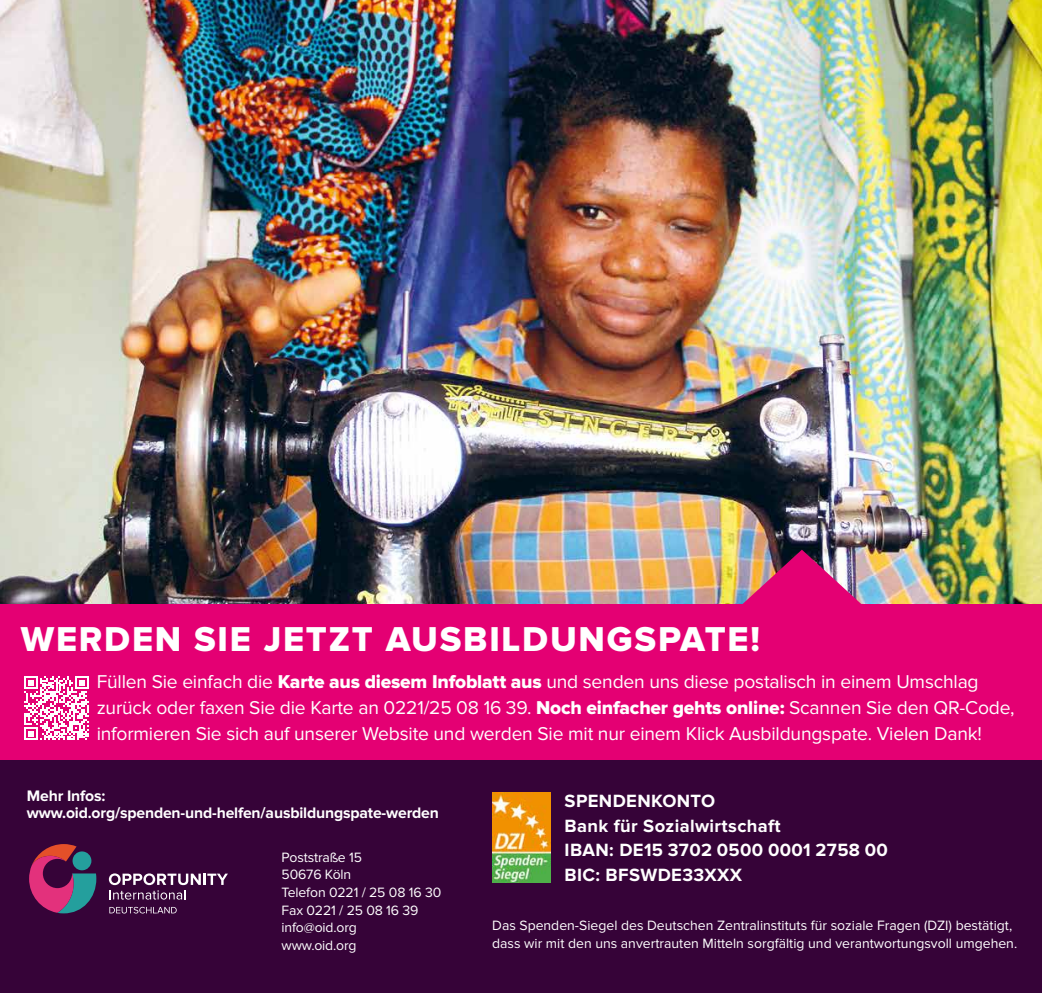
<style>
.page{position:relative;width:1042px;height:993px;background:#fff}
.page>*{position:absolute;margin:0;border:0;box-sizing:border-box;transform-origin:0 0}
.t1{font:35.7px "Proxima Nova Extrabld";letter-spacing:.05em;color:#fff}
.t2{font:19.25px/26.2px "Proxima Nova";letter-spacing:-.01em;color:#fff}
.t3{font:700 18.38px/24.5px "Proxima Nova";letter-spacing:.02em;color:#fff}
.t4{font:700 15.75px/17.5px "Proxima Nova";letter-spacing:-.01em;color:#fff}
.t5{font:14px/17.5px "Proxima Nova";color:#fff}
.s1{font-family:"Proxima Nova Extrabld"}
</style>
<div class="page">
<div style="left:0;top:0;width:1042px;height:992px;background:#360338"></div>
<img style="left:0;top:0;width:1042px;height:603px">
<div style="left:0;top:603px;width:1042px;height:156px;background:#e40073"></div>
<img style="left:492px;top:792px;width:59px;height:89px">
<svg style="left:109px;top:906px;width:68px;height:7px"></svg>
<svg style="left:109px;top:873px;width:119px;height:26px"></svg>
<svg style="left:29px;top:844px;width:67px;height:69px"></svg>
<div style="left:72px;top:851px;width:19px;height:19px;background:#249f9d;border-radius:50%"></div>
<svg style="left:24px;top:676px;width:65px;height:64px"></svg>
<img style="left:739px;top:549px;width:125px;height:55px">
<h1 class="t1" style="left:21px;top:622px;width:741px">WERDEN SIE JETZT AUSBILDUNGSPATE!</h1>
<p class="t2" style="left:97px;top:668px;width:919px">Füllen Sie einfach die <span class="s1">Karte aus diesem Infoblatt aus</span> und senden uns diese postalisch in einem Umschlag zurück oder faxen Sie die Karte an 0221/25 08 16 39. <span class="s1">Noch einfacher gehts online:</span> Scannen Sie den QR-Code, informieren Sie sich auf unserer Website und werden Sie mit nur einem Klick Ausbildungspate. Vielen Dank!</p>
<p class="t4" style="left:27px;top:786px;width:413px">Mehr Infos: www.oid.org/spenden-und-helfen/ausbildungspate-werden</p>
<p class="t5" style="left:282px;top:848px;width:161px">Poststraße 15<br>50676 Köln<br>Telefon 0221 / 25 08 16 30<br>Fax 0221 / 25 08 16 39 info@oid.org<br>www.oid.org</p>
<p class="t3" style="left:565px;top:788px;width:325px">SPENDENKONTO<br>Bank für Sozialwirtschaft<br>IBAN: DE15 3702 0500 0001 2758 00<br>BIC: BFSWDE33XXX</p>
<p class="t5" style="left:492px;top:916px;width:526px">Das Spenden-Siegel des Deutschen Zentralinstituts für soziale Fragen (DZI) bestätigt, dass wir mit den uns anvertrauten Mitteln sorgfältig und verantwortungsvoll umgehen.</p>
</div>
